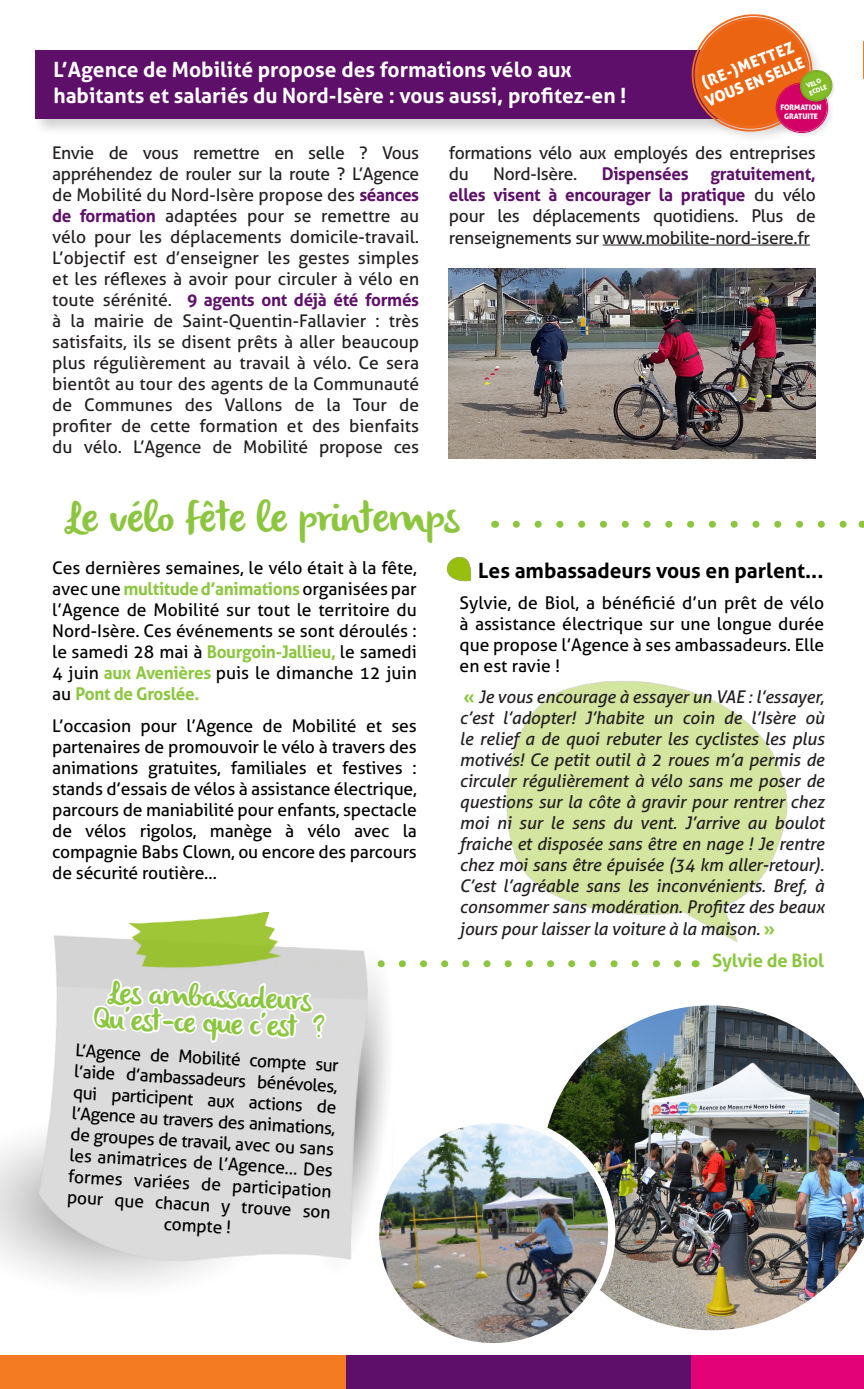
<style>
.page{position:relative;width:864px;height:1389px;background:#fff}
.page>*{position:absolute;margin:0;border:0;box-sizing:border-box;transform-origin:0 0}
.t1{font:42px "olivier";color:#8bc63e}
.t2{font:30.1px "olivier";color:#8bc640}
.t3{font:700 21px "Aller";color:#fff}
.t4{font:700 21px "Aller";color:#000001}
.t5{font:700 18.38px "Aller";letter-spacing:-.01em;color:#8bc63e}
.t6{font:17.5px/21px "Aller";color:#000001;text-align:justify}
.t7{font:17.5px/21px "Aller";letter-spacing:-.02em;color:#231f20;text-align:justify}
.t8{font:italic 17.5px/21.2px "Aller";letter-spacing:-.01em;color:#231f20;text-align:justify}
.t9{font:700 17.5px "Aller";letter-spacing:-.02em;color:#5e0f69}
.t10{font:15.58px/18.7px "Aller Display";color:#fff}
.t11{font:7.7px/9.1px "Aller Display";color:#fff;text-align:center}
.t12{font:6.65px "Aller Display";color:#fff}
.s1{font-weight:700;color:#5e0f69}
.s2{font-weight:700;color:#8bc63e}
.s3{font-weight:700;font-style:normal;color:#8bc63e}
</style>
<div class="page">
<img style="left:506px;top:680px;width:282px;height:288px">
<div style="left:33px;top:48px;width:783px;height:88px;background:#231f20;opacity:.2"></div>
<div style="left:35px;top:50px;width:765px;height:69px;background:#5e0f69"></div>
<div style="left:0;top:1355px;width:345px;height:34px;background:#f47b21"></div>
<div style="left:345px;top:1355px;width:346px;height:34px;background:#5e0f69"></div>
<div style="left:691px;top:1355px;width:172px;height:34px;background:#e40278"></div>
<img style="left:551px;top:1005px;width:312px;height:325px">
<img style="left:403px;top:1116px;width:212px;height:227px">
<svg style="left:516px;top:521px;width:331px;height:7px"></svg>
<hr style="left:602px;top:245px;width:207px;height:1px;background:#231f20">
<div style="left:799px;top:71px;width:36px;height:34px;background:#231f20;opacity:.1"></div>
<svg style="left:684px;top:14px;width:149px;height:124px"></svg>
<img style="left:449px;top:269px;width:366px;height:190px">
<img style="left:0;top:935px;width:403px;height:366px">
<svg style="left:90px;top:902px;width:594px;height:144px"></svg>
<img style="left:447px;top:557px;width:24px;height:25px">
<p class="t3" style="left:53px;top:57px;width:519px">L’Agence de Mobilité propose des formations vélo aux</p>
<p class="t3" style="left:53px;top:82px;width:574px">habitants et salariés du Nord-Isère : vous aussi, profitez-en !</p>
<p class="t10" style="left:695px;top:75px;width:106px;rotate:-22deg">(RE-)METTEZ<br>VOUS EN SELLE</p>
<p class="t11" style="left:780px;top:103px;width:43px">FORMATION<br>GRATUITE</p>
<p class="t12" style="left:804px;top:82px;width:17px;rotate:-22deg">VELO</p>
<p class="t12" style="left:807px;top:90px;width:20px;rotate:-22deg">ECOLE</p>
<p class="t7" style="left:52px;top:142px;width:368px">Envie de vous remettre en selle ? Vous appréhendez de rouler sur la route ? L’Agence de Mobilité du Nord-Isère propose des <span class="s1">séances de formation</span> adaptées pour se remettre au vélo pour les déplacements domicile-travail.<br>L’objectif est d’enseigner les gestes simples et les réflexes à avoir pour circuler à vélo en toute sérénité. <span class="s1">9 agents ont déjà été formés </span>à la mairie de Saint-Quentin-Fallavier : très satisfaits, ils se disent prêts à aller beaucoup plus régulièrement au travail à vélo. Ce sera bientôt au tour des agents de la Communauté de Communes des Vallons de la Tour de profiter de cette formation et des bienfaits du vélo. L’Agence de Mobilité propose ces</p>
<p class="t7" style="left:449px;top:142px;width:368px">formations vélo aux employés des entreprises du</p>
<p class="t7" style="left:449px;top:163px;width:368px;text-indent:261px"><span class="s1">gratuitement, elles visent à encourager la pratique</span> du vélo pour les déplacements quotidiens. Plus de renseignements sur www.mobilite-nord-isere.fr</p>
<p class="t7" style="left:493px;top:163px;width:85px">Nord-Isère.</p>
<p class="t9" style="left:601px;top:163px;width:88px">Dispensées</p>
<p class="t1" style="left:65px;top:493px;width:395px">Le vélo fête le printemps</p>
<p class="t6" style="left:52px;top:558px;width:366px">Ces dernières semaines, le vélo était à la fête, avec une <span class="s2">multitude d’animations</span> organisées par l’Agence de Mobilité sur tout le territoire du Nord-Isère. Ces événements se sont déroulés : le samedi 28 mai à <span class="s2">Bourgoin-Jallieu,</span> le samedi 4 juin <span class="s2">aux Avenières</span> puis le dimanche 12 juin au <span class="s2">Pont de Groslée.</span></p>
<p class="t6" style="left:52px;top:715px;width:366px">L’occasion pour l’Agence de Mobilité et ses partenaires de promouvoir le vélo à travers des animations gratuites, familiales et festives : stands d’essais de vélos à assistance électrique, parcours de maniabilité pour enfants, spectacle de vélos rigolos, manège à vélo avec la compagnie Babs Clown, ou encore des parcours de sécurité routière…</p>
<p class="t4" style="left:478px;top:558px;width:346px">Les ambassadeurs vous en parlent...</p>
<p class="t6" style="left:459px;top:592px;width:366px">Sylvie, de Biol, a bénéficié d’un prêt de vélo à assistance électrique sur une longue durée que propose l’Agence à ses ambassadeurs. Elle en est ravie !</p>
<p class="t8" style="left:459px;top:686px;width:366px"><span class="s3">«</span> Je vous encourage à essayer un VAE : l’essayer, c’est l’adopter! J’habite un coin de l’Isère où le relief a de quoi rebuter les cyclistes les plus motivés! Ce petit outil à 2 roues m’a permis de circuler régulièrement à vélo sans me poser de questions sur la côte à gravir pour rentrer chez moi ni sur le sens du vent. J’arrive au boulot fraiche et disposée sans être en nage ! Je rentre chez moi sans être épuisée (34 km aller-retour).<br>C’est l’agréable sans les inconvénients. Bref, à consommer sans modération. Profitez des beaux jours pour laisser la voiture à la maison. <span class="s3">»</span></p>
<p class="t5" style="left:712px;top:949px;width:113px">Sylvie de Biol</p>
<p class="t2" style="left:109px;top:976px;width:204px;rotate:2deg">Les ambassadeurs</p>
<p class="t2" style="left:94px;top:1001px;width:233px;rotate:2deg">Qu’est-ce que c’est ?</p>
<p class="t6" style="left:75px;top:1040px;width:266px;text-align:center;rotate:3deg">L’Agence de Mobilité compte sur l’aide d’ambassadeurs bénévoles, qui participent aux actions de l’Agence au travers des animations, de groupes de travail, avec ou sans les animatrices de l’Agence… Des formes variées de participation pour que chacun y trouve son compte !</p>
</div>
